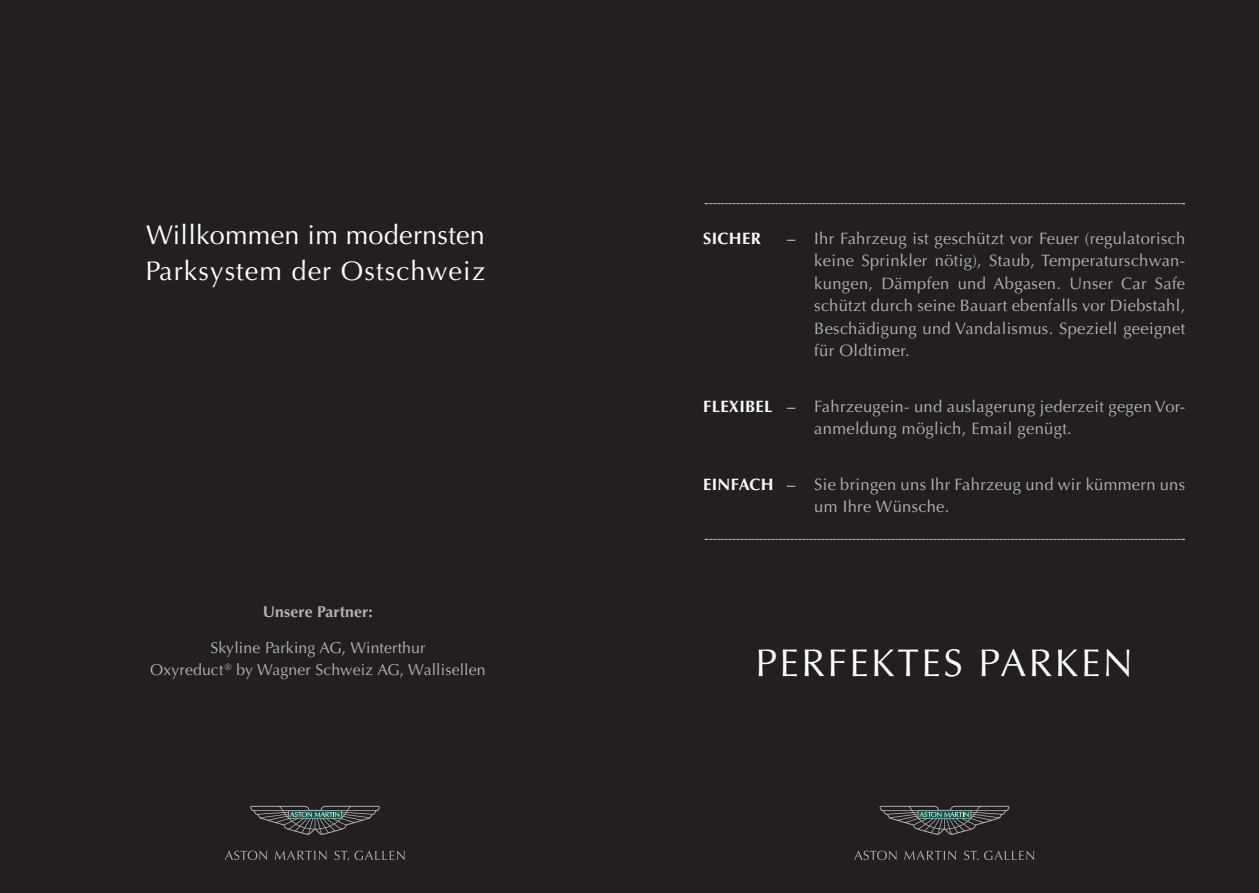
<style>
.page{position:relative;width:1259px;height:893px;background:#231f20}
.page>*{position:absolute;margin:0;border:0;box-sizing:border-box;transform-origin:0 0}
.t1{font:38.7px "Optima";letter-spacing:.065em;color:#fff}
.t2{font:27px/36px "Optima";letter-spacing:.01em;color:#fff}
.t3{font:16.5px/22.5px "Optima";letter-spacing:.02em;color:#b2b3b7;text-align:justify}
.t4{font:700 16.5px "Optima";letter-spacing:.02em;color:#fff}
.t5{font:15.75px/22.8px "Optima";letter-spacing:.01em;color:#b2b3b7;text-align:center}
.t6{font:700 15.75px "Optima";letter-spacing:.01em;color:#b2b3b7}
.s1{color:#fff}
.s2{font-weight:700;color:#fff}
</style>
<div class="page">
<svg style="left:250px;top:806px;width:130px;height:29px"></svg>
<svg style="left:225px;top:851px;width:42px;height:9px"></svg>
<svg style="left:275px;top:851px;width:52px;height:9px"></svg>
<svg style="left:334px;top:851px;width:71px;height:9px"></svg>
<svg style="left:879px;top:806px;width:130px;height:29px"></svg>
<svg style="left:854px;top:851px;width:42px;height:9px"></svg>
<svg style="left:904px;top:851px;width:52px;height:9px"></svg>
<svg style="left:984px;top:851px;width:50px;height:9px"></svg>
<svg style="left:964px;top:851px;width:14px;height:9px"></svg>
<svg style="left:705px;top:539px;width:479px;height:1px"></svg>
<svg style="left:705px;top:203px;width:479px;height:1px"></svg>
<h2 class="t2" style="left:146px;top:217px;width:341px">Willkommen im modernsten<br>Parksystem der Ostschweiz</h2>
<p class="t6" style="left:263px;top:602px;width:112px">Unsere Partner:</p>
<p class="t5" style="left:150px;top:636px;width:337px">Skyline Parking AG, Winterthur<br>Oxyreduct <sup>®</sup> by Wagner Schweiz AG, Wallisellen</p>
<p class="t4" style="left:703px;top:228px;width:59px">Sicher</p>
<p class="t3" style="left:814px;top:227px;width:372px;text-indent:-27px"><span class="s1">–</span> I hr Fahrzeug ist geschützt vor Feuer (regulatorisch keine Sprinkler nötig), Staub, Temperaturschwan&shy;kungen, Dämpfen und Abgasen. Unser Car Safe schützt durch seine Bauart ebenfalls vor Diebstahl, Beschädigung und Vandalismus. Speziell geeignet für Oldtimer.</p>
<p class="t3" style="left:703px;top:395px;width:483px;text-align:center"><span class="s2">Flexibel</span> <span class="s1">–</span> Fahrzeugein- und auslagerung jederzeit gegen Vor&shy;anmeldung möglich, Email genügt.</p>
<p class="t3" style="left:814px;top:473px;width:372px;text-indent:-111px"><span class="s2">Einfach</span> <span class="s1">–</span> Sie bringen uns I hr Fahrzeug und wir kümmern uns um I hre Wünsche.</p>
<h1 class="t1" style="left:755px;top:640px;width:379px">Perfektes Parken</h1>
</div>
